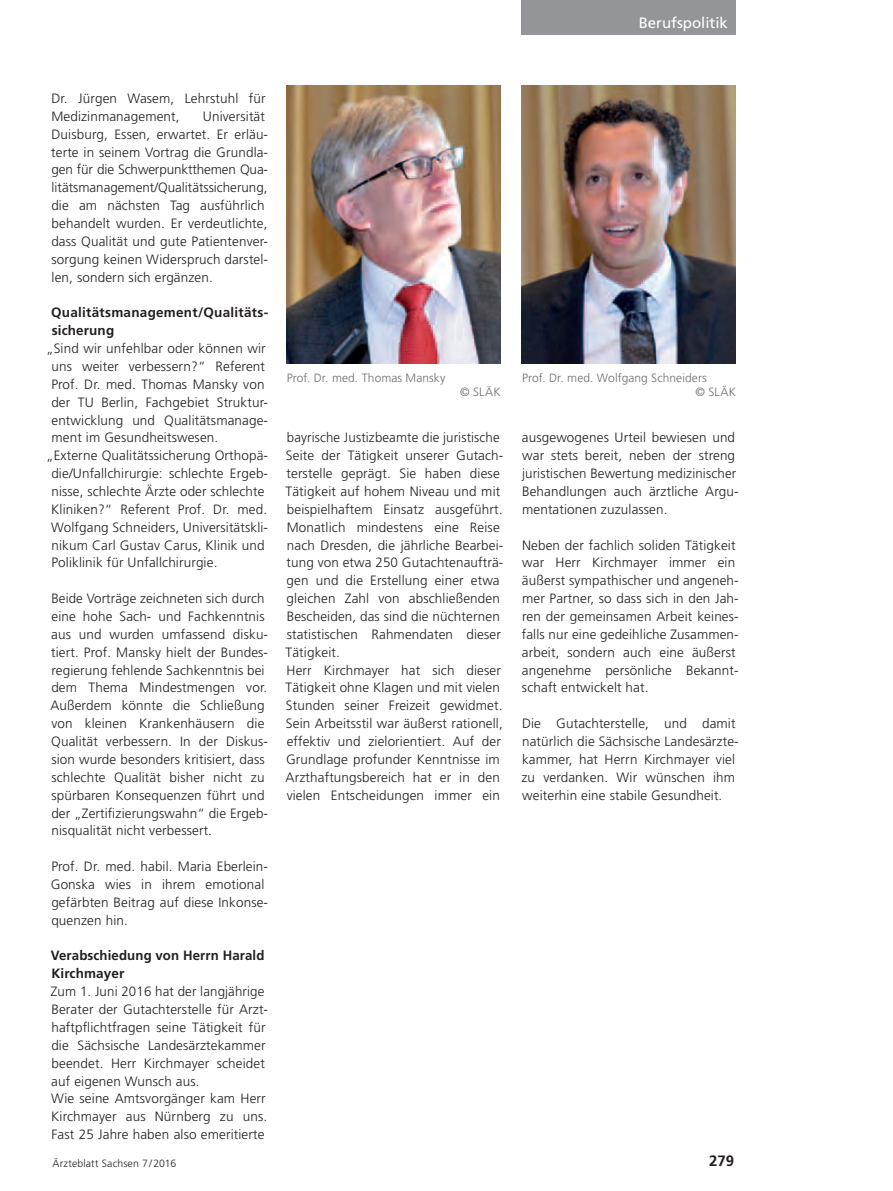
<style>
.page{position:relative;width:893px;height:1191px;background:#fff}
.page>*{position:absolute;margin:0;border:0;box-sizing:border-box;transform-origin:0 0}
.t1{font:15px "Frutiger";color:#fff}
.t2{font:700 15px "Frutiger";color:#231f20}
.Text_allgemein{font:300 13.5px/17.9px "Frutiger";letter-spacing:.01em;color:#231f20}
.Text_allgemein-2{font:700 13.5px/17.9px "Frutiger";letter-spacing:.01em;color:#231f20}
.Bildunterschrift{font:300 12px "Frutiger";letter-spacing:.01em;color:#6c6d70}
.t3{font:300 10.5px "Frutiger";letter-spacing:.015em;color:#231f20}
</style>
<div class="page">
<div style="left:522px;top:0;width:214px;height:34px;background:#939598"></div>
<img style="left:286px;top:85px;width:214px;height:279px">
<img style="left:522px;top:85px;width:214px;height:279px">
<p class="t1" style="left:639px;top:14px;width:91px">Berufspolitik</p>
<p class="Text_allgemein" style="left:51px;top:89px;width:216px">Dr. Jürgen Wasem, Lehrstuhl für<br>Medizinmanagement,</p>
<p class="Text_allgemein" style="left:51px;top:107px;width:218px;text-indent:152px">Universität Duisburg, Essen, erwartet. Er erläu&shy;terte in seinem Vortrag die Grundla&shy;gen für die Schwerpunktthemen Qua&shy;litätsmanagement/Qualitätssicherung, die am nächsten Tag ausführlich behandelt wurden. Er verdeutlichte, dass Qualität und gute Patientenver&shy;sorgung keinen Widerspruch darstel&shy;len, sondern sich ergänzen.</p>
<p class="Text_allgemein-2" style="left:51px;top:303px;width:218px">Qualitätsmanagement/Qualitäts&shy;sicherung</p>
<p class="Text_allgemein" style="left:51px;top:339px;width:218px;text-indent:-5px">„Sind wir unfehlbar oder können wir uns weiter verbessern?“ Referent Prof. Dr. med. Thomas Mansky von der TU Berlin, Fachgebiet Struktur&shy;entwicklung und Qualitätsmanage&shy;ment im Gesundheitswesen.</p>
<p class="Text_allgemein" style="left:51px;top:446px;width:218px;text-indent:-5px">„Externe Qualitätssicherung Orthopä&shy;die/Unfallchirurgie: schlechte Ergeb&shy;nisse, schlechte Ärzte oder schlechte Kliniken?“ Referent Prof. Dr. med.<br>Wolfgang Schneiders, Universitätskli&shy;nikum Carl Gustav Carus, Klinik und Poliklinik für Unfallchirurgie.</p>
<p class="Text_allgemein" style="left:50px;top:589px;width:219px">Beide Vorträge zeichneten sich durch eine hohe Sach- und Fachkenntnis aus und wurden umfassend disku&shy;tiert. Prof. Mansky hielt der Bundes&shy;regierung fehlende Sachkenntnis bei dem Thema Mindestmengen vor.<br>Außerdem könnte die Schließung von kleinen Krankenhäusern die Qualität verbessern. In der Diskus&shy;sion wurde besonders kritisiert, dass schlechte Qualität bisher nicht zu spürbaren Konsequenzen führt und der „Zertifizierungswahn“ die Ergeb&shy;nisqualität nicht verbessert.</p>
<p class="Text_allgemein" style="left:51px;top:857px;width:219px">Prof. Dr. med. habil. Maria Eberlein-<br>Gonska wies in ihrem emotional gefärbten Beitrag auf diese Inkonse&shy;quenzen hin.</p>
<p class="Text_allgemein-2" style="left:51px;top:946px;width:215px">Verabschiedung von Herrn Harald<br>Kirchmayer</p>
<p class="Text_allgemein" style="left:51px;top:982px;width:219px">Zum 1. Juni 2016 hat der langjährige Berater der Gutachterstelle für Arzt&shy;haftpflichtfragen seine Tätigkeit für die Sächsische Landesärztekammer beendet. Herr Kirchmayer scheidet auf eigenen Wunsch aus.</p>
<p class="Text_allgemein" style="left:51px;top:1089px;width:218px;text-align:justify">Wie seine Amtsvorgänger kam Herr Kirchmayer aus Nürnberg zu uns.<br>Fast 25 Jahre haben also emeritierte</p>
<p class="Bildunterschrift" style="left:287px;top:371px;width:160px">Prof. Dr. med. Thomas Mansky</p>
<p class="Bildunterschrift" style="left:460px;top:385px;width:42px">© SLÄK</p>
<p class="Text_allgemein" style="left:285px;top:429px;width:219px">bayrische Justizbeamte die juristische Seite der Tätigkeit unserer Gutach&shy;terstelle geprägt. Sie haben diese Tätigkeit auf hohem Niveau und mit beispielhaftem Einsatz ausgeführt.<br>Monatlich mindestens eine Reise nach Dresden, die jährliche Bearbei&shy;tung von etwa 250 Gutachtenaufträ&shy;gen und die Erstellung einer etwa gleichen Zahl von abschließenden Bescheiden, das sind die nüchternen statistischen Rahmendaten dieser Tätigkeit.</p>
<p class="Text_allgemein" style="left:285px;top:661px;width:219px">Herr Kirchmayer hat sich dieser Tätigkeit ohne Klagen und mit vielen Stunden seiner Freizeit gewidmet.<br>Sein Arbeitsstil war äußerst rationell, effektiv und zielorientiert. Auf der Grundlage profunder Kenntnisse im Arzthaftungsbereich hat er in den vielen Entscheidungen immer ein</p>
<p class="Bildunterschrift" style="left:522px;top:371px;width:186px">Prof. Dr. med. Wolfgang Schneiders</p>
<p class="Bildunterschrift" style="left:696px;top:385px;width:42px">© SLÄK</p>
<p class="Text_allgemein" style="left:522px;top:429px;width:218px">ausgewogenes Urteil bewiesen und war stets bereit, neben der streng juristischen Bewertung medizinischer Behandlungen auch ärztliche Argu&shy;mentationen zuzulassen.</p>
<p class="Text_allgemein" style="left:522px;top:536px;width:218px">Neben der fachlich soliden Tätigkeit war Herr Kirchmayer immer ein äußerst sympathischer und angeneh&shy;mer Partner, so dass sich in den Jah&shy;ren der gemeinsamen Arbeit keines&shy;falls nur eine gedeihliche Zusammen&shy;arbeit, sondern auch eine äußerst angenehme persönliche Bekannt&shy;schaft entwickelt hat.</p>
<p class="Text_allgemein" style="left:521px;top:714px;width:219px">Die Gutachterstelle, und damit natürlich die Sächsische Landesärzte&shy;kammer, hat Herrn Kirchmayer viel zu verdanken. Wir wünschen ihm weiterhin eine stabile Gesundheit.</p>
<p class="t3" style="left:53px;top:1157px;width:125px">Ärzteblatt Sachsen 7/2016</p>
<p class="t2" style="left:709px;top:1151px;width:27px">279</p>
</div>
